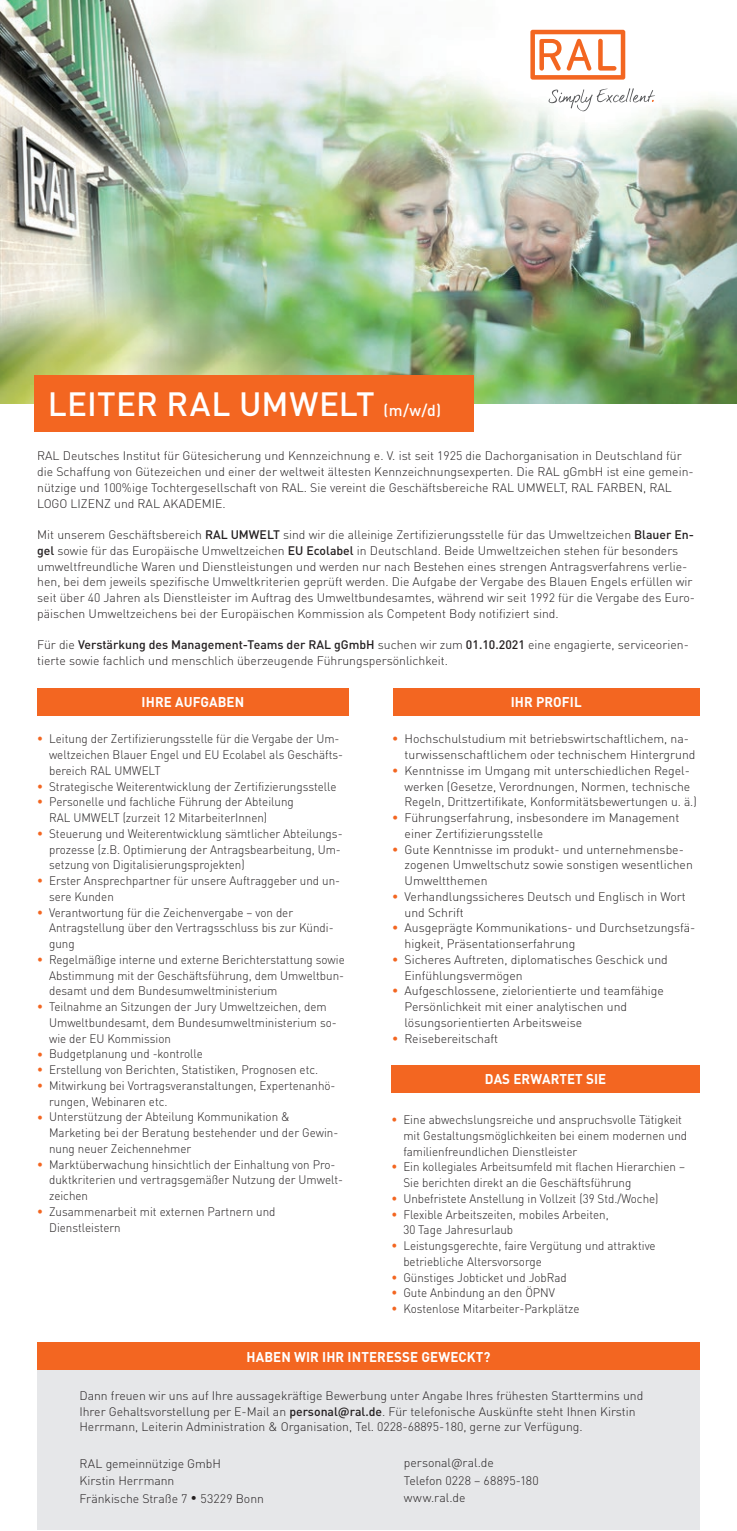
<style>
.page{position:relative;width:737px;height:1531px;background:#fff}
.page>*{position:absolute;margin:0;border:0;box-sizing:border-box;transform-origin:0 0}
.t1{font:500 33.25px "DIN Pro";letter-spacing:.01em;color:#fff}
.t2{font:700 14px "DIN Pro";letter-spacing:.01em;color:#fff;scale:.95 1}
.t3{font:300 12.25px/15.8px "DIN Pro";color:#231f20}
.t4{font:300 12.25px/15.8px "DIN Pro";color:#231f20;scale:.95 1}
.s1{font-size:15.75px}
.s2{font-weight:500}
.s3{font-weight:500;color:#f36621}
</style>
<div class="page">
<img style="left:0;top:0;width:737px;height:403px">
<svg style="left:530px;top:30px;width:95px;height:50px"></svg>
<svg style="left:548px;top:88px;width:107px;height:23px"></svg>
<div style="left:37px;top:1342px;width:662px;height:27px;background:#f36621"></div>
<div style="left:37px;top:1370px;width:662px;height:160px;background:#e6e7e9"></div>
<div style="left:37px;top:688px;width:311px;height:28px;background:#f36621"></div>
<div style="left:393px;top:688px;width:306px;height:28px;background:#f36621"></div>
<div style="left:391px;top:1065px;width:308px;height:27px;background:#f36621"></div>
<div style="left:34px;top:375px;width:440px;height:56px;background:#f36621"></div>
<h1 class="t1" style="left:48px;top:379px;width:395px">LEITER RAL UMWELT <span class="s1">(m/w/d)</span></h1>
<p class="t3" style="left:37px;top:447px;width:658px">RAL Deutsches Institut für Gütesicherung und Kennzeichnung e. V. ist seit 1925 die Dachorganisation in Deutschland für die Schaffung von Gütezeichen und einer der weltweit ältesten Kennzeichnungsexperten. Die RAL gGmbH ist eine gemein&shy;nützige und 100%ige Tochtergesellschaft von RAL. Sie vereint die Geschäftsbereiche RAL UMWELT, RAL FARBEN, RAL LOGO LIZENZ und RAL AKADEMIE.</p>
<p class="t3" style="left:37px;top:526px;width:659px">Mit unserem Geschäftsbereich <span class="s2">RAL UMWELT</span> sind wir die alleinige Zertifizierungsstelle für das Umweltzeichen <span class="s2">Blauer En&shy;gel</span> sowie für das Europäische Umweltzeichen <span class="s2">EU Ecolabel</span> in Deutschland. Beide Umweltzeichen stehen für besonders umweltfreundliche Waren und Dienstleistungen und werden nur nach Bestehen eines strengen Antragsverfahrens verlie&shy;hen, bei dem jeweils spezifische Umweltkriterien geprüft werden. Die Aufgabe der Vergabe des Blauen Engels erfüllen wir seit über 40 Jahren als Dienstleister im Auftrag des Umweltbundesamtes, während wir seit 1992 für die Vergabe des Euro&shy;päischen Umweltzeichens bei der Europäischen Kommission als Competent Body notifiziert sind.</p>
<p class="t3" style="left:37px;top:636px;width:653px">Für die <span class="s2">Verstärkung des Management-Teams der RAL gGmbH</span> suchen wir zum <span class="s2">01.10.2021</span> eine engagierte, serviceorien&shy;tierte sowie fachlich und menschlich überzeugende Führungspersönlichkeit.</p>
<p class="t2" style="left:142px;top:690px;width:110px">IHRE AUFGABEN</p>
<p class="t4" style="left:49px;top:730px;width:311px;text-indent:-12px"><span class="s3">•</span> Leitung der Zertifizierungsstelle für die Vergabe der Um&shy;weltzeichen Blauer Engel und EU Ecolabel als Geschäfts&shy;bereich RAL UMWELT</p>
<p class="t4" style="left:37px;top:777px;width:316px"><span class="s3">•</span> Strategische Weiterentwicklung der Zertifizierungsstelle</p>
<p class="t4" style="left:49px;top:793px;width:259px;text-indent:-12px"><span class="s3">•</span> Personelle und fachliche Führung der Abteilung<br>RAL UMWELT (zurzeit 12 MitarbeiterInnen)</p>
<p class="t4" style="left:49px;top:824px;width:310px;text-indent:-12px"><span class="s3">•</span> Steuerung und Weiterentwicklung sämtlicher Abteilungs&shy;prozesse (z.B. Optimierung der Antragsbearbeitung, Um&shy;setzung von Digitalisierungsprojekten)</p>
<p class="t4" style="left:49px;top:871px;width:308px;text-indent:-12px"><span class="s3">•</span> Erster Ansprechpartner für unsere Auftraggeber und un&shy;sere Kunden</p>
<p class="t4" style="left:49px;top:903px;width:301px;text-indent:-12px"><span class="s3">•</span> Verantwortung für die Zeichenvergabe – von der<br>Antragstellung über den Vertragsschluss bis zur Kündi&shy;gung</p>
<p class="t4" style="left:49px;top:950px;width:313px;text-align:justify;text-indent:-12px"><span class="s3">•</span> Regelmäßige interne und externe Berichterstattung sowie Abstimmung mit der Geschäftsführung, dem Umweltbun&shy;desamt und dem Bundesumweltministerium</p>
<p class="t4" style="left:49px;top:997px;width:304px;text-indent:-12px"><span class="s3">•</span> Teilnahme an Sitzungen der Jury Umweltzeichen, dem<br>Umweltbundesamt, dem Bundesumweltministerium so&shy;wie der EU Kommission</p>
<p class="t4" style="left:37px;top:1045px;width:176px"><span class="s3">•</span> Budgetplanung und -kontrolle</p>
<p class="t4" style="left:37px;top:1060px;width:297px"><span class="s3">•</span> Erstellung von Berichten, Statistiken, Prognosen etc.</p>
<p class="t4" style="left:49px;top:1076px;width:303px;text-indent:-12px"><span class="s3">•</span> Mitwirkung bei Vortragsveranstaltungen, Expertenanhö&shy;rungen, Webinaren etc.</p>
<p class="t4" style="left:49px;top:1108px;width:306px;text-indent:-12px"><span class="s3">•</span> Unterstützung der Abteilung Kommunikation &amp;<br>Marketing bei der Beratung bestehender und der Gewin&shy;nung neuer Zeichennehmer</p>
<p class="t4" style="left:49px;top:1155px;width:311px;text-indent:-12px"><span class="s3">•</span> Marktüberwachung hinsichtlich der Einhaltung von Pro&shy;duktkriterien und vertragsgemäßer Nutzung der Umwelt&shy;zeichen</p>
<p class="t4" style="left:49px;top:1202px;width:240px;text-indent:-12px"><span class="s3">•</span> Zusammenarbeit mit externen Partnern und<br>Dienstleistern</p>
<p class="t2" style="left:510px;top:690px;width:76px">IHR PROFIL</p>
<p class="t3" style="left:404px;top:730px;width:292px;text-indent:-13px"><span class="s3">•</span> Hochschulstudium mit betriebswirtschaftlichem, na&shy;turwissenschaftlichem oder technischem Hintergrund</p>
<p class="t3" style="left:404px;top:761px;width:294px;text-indent:-13px"><span class="s3">•</span> Kenntnisse im Umgang mit unterschiedlichen Regel&shy;werken (Gesetze, Verordnungen, Normen, technische<br>Regeln, Drittzertifikate, Konformitätsbewertungen u. ä.)</p>
<p class="t3" style="left:404px;top:808px;width:276px;text-indent:-13px"><span class="s3">•</span> Führungserfahrung, insbesondere im Management einer Zertifizierungsstelle</p>
<p class="t3" style="left:404px;top:840px;width:290px;text-indent:-13px"><span class="s3">•</span> Gute Kenntnisse im produkt- und unternehmensbe&shy;zogenen Umweltschutz sowie sonstigen wesentlichen<br>Umweltthemen</p>
<p class="t3" style="left:404px;top:887px;width:283px;text-indent:-13px"><span class="s3">•</span> Verhandlungssicheres Deutsch und Englisch in Wort und Schrift</p>
<p class="t3" style="left:404px;top:919px;width:292px;text-indent:-13px"><span class="s3">•</span> Ausgeprägte Kommunikations- und Durchsetzungsfä&shy;higkeit, Präsentationserfahrung</p>
<p class="t3" style="left:404px;top:950px;width:265px;text-indent:-13px"><span class="s3">•</span> Sicheres Auftreten, diplomatisches Geschick und<br>Einfühlungsvermögen</p>
<p class="t3" style="left:404px;top:982px;width:261px;text-indent:-13px"><span class="s3">•</span> Aufgeschlossene, zielorientierte und teamfähige<br>Persönlichkeit mit einer analytischen und lösungsorientierten Arbeitsweise</p>
<p class="t3" style="left:392px;top:1029px;width:108px"><span class="s3">•</span> Reisebereitschaft</p>
<p class="t2" style="left:485px;top:1067px;width:129px">DAS ERWARTET SIE</p>
<p class="t4" style="left:403px;top:1110px;width:300px;text-indent:-12px"><span class="s3">•</span> Eine abwechslungsreiche und anspruchsvolle Tätigkeit mit Gestaltungsmöglichkeiten bei einem modernen und familienfreundlichen Dienstleister</p>
<p class="t4" style="left:403px;top:1157px;width:298px;text-indent:-12px"><span class="s3">•</span> Ein kollegiales Arbeitsumfeld mit flachen Hierarchien –<br>Sie berichten direkt an die Geschäftsführung</p>
<p class="t4" style="left:391px;top:1189px;width:283px"><span class="s3">•</span> Unbefristete Anstellung in Vollzeit (39 Std./Woche)</p>
<p class="t4" style="left:403px;top:1205px;width:218px;text-indent:-12px"><span class="s3">•</span> Flexible Arbeitszeiten, mobiles Arbeiten,<br>30 Tage Jahresurlaub</p>
<p class="t4" style="left:403px;top:1236px;width:267px;text-indent:-12px"><span class="s3">•</span> Leistungsgerechte, faire Vergütung und attraktive betriebliche Altersvorsorge</p>
<p class="t4" style="left:391px;top:1268px;width:186px"><span class="s3">•</span> Günstiges Jobticket und JobRad</p>
<p class="t4" style="left:391px;top:1283px;width:174px"><span class="s3">•</span> Gute Anbindung an den ÖPNV</p>
<p class="t4" style="left:391px;top:1299px;width:199px"><span class="s3">•</span> Kostenlose Mitarbeiter-Parkplätze</p>
<p class="t2" style="left:246px;top:1344px;width:258px">HABEN WIR IHR INTERESSE GEWECKT?</p>
<p class="t3" style="left:79px;top:1386px;width:565px">Dann freuen wir uns auf Ihre aussagekräftige Bewerbung unter Angabe Ihres frühesten Starttermins und<br>Ihrer Gehaltsvorstellung per E-Mail an <span class="s2">personal@ral.de</span>. Für telefonische Auskünfte steht Ihnen Kirstin<br>Herrmann, Leiterin Administration &amp; Organisation, Tel. 0228-68895-180, gerne zur Verfügung.</p>
<p class="t3" style="left:79px;top:1453px;width:186px;line-height:17.5px">RAL gemeinnützige GmbH<br>Kirstin Herrmann<br>Fränkische Straße 7 • 53229 Bonn</p>
<p class="t3" style="left:404px;top:1452px;width:136px;line-height:17.5px">personal@ral.de<br>Telefon 0228 – 68895-180 www.ral.de</p>
</div>
